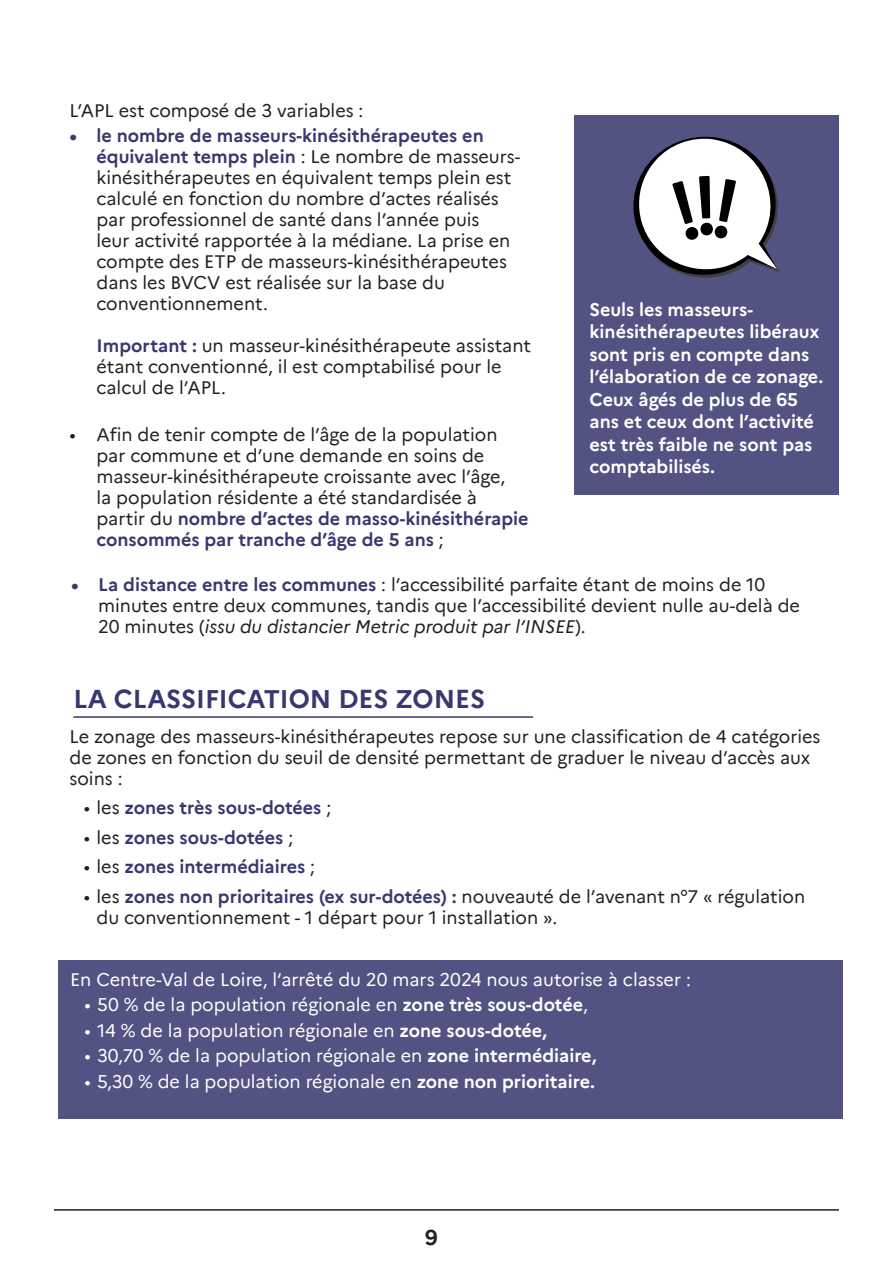
<style>
.page{position:relative;width:893px;height:1263px;background:#fff}
.page>*{position:absolute;margin:0;border:0;box-sizing:border-box;transform-origin:0 0}
.t1{font:700 25.5px "Marianne";color:#383870}
.t2{font:700 21px "Marianne";color:#231f20}
.t3{font:18px/21px "Marianne";color:#231f20}
.t4{font:18px "Marianne";color:#fff}
.t5{font:700 18px/22.5px "Marianne";color:#fff}
.t6{font:700 18px "Marianne";letter-spacing:-.005em;color:#383870}
.s1{font-weight:700;color:#383870}
.s2{font-style:italic}
.s3{font-weight:400;color:#231f20}
.s4{font-weight:700}
</style>
<div class="page">
<hr style="left:73px;top:716px;width:460px;height:2px;background:#383870">
<div style="left:574px;top:115px;width:265px;height:379px;background:#525283"></div>
<hr style="left:54px;top:1209px;width:785px;height:2px;background:#231f20">
<div style="left:58px;top:960px;width:784px;height:159px;background:#525283"></div>
<svg style="left:633px;top:136px;width:147px;height:142px"></svg>
<p class="t3" style="left:70px;top:99px;width:295px">L’APL est composé de 3 variables :</p>
<p class="t3" style="left:97px;top:124px;width:425px;text-indent:-27px"><span class="s1">• le nombre de masseurs-kinésithérapeutes en équivalent temps plein</span> : Le nombre de masseurs&shy;kinésithérapeutes en équivalent temps plein est calculé en fonction du nombre d’actes réalisés par professionnel de santé dans l’année puis<br>leur activité rapportée à la médiane. La prise en compte des ETP de masseurs-kinésithérapeutes dans les BVCV est réalisée sur la base du conventionnement.</p>
<p class="t3" style="left:97px;top:334px;width:436px"><span class="s1">Important :</span> un masseur-kinésithérapeute assistant étant conventionné, il est comptabilisé pour le calcul de l’APL.</p>
<p class="t3" style="left:97px;top:422px;width:434px;text-indent:-27px">• Afin de tenir compte de l’âge de la population par commune et d’une demande en soins de masseur-kinésithérapeute croissante avec l’âge,<br>la population résidente a été standardisée à partir du <span class="s1">nombre d’actes de masso-kinésithérapie consommés par tranche d’âge de 5 ans</span> ;</p>
<p class="t5" style="left:590px;top:296px;width:235px">Seuls les masseurs&shy;kinésithérapeutes libéraux sont pris en compte dans l’élaboration de ce zonage.<br>Ceux âgés de plus de 65 ans et ceux dont l’activité est très faible ne sont pas comptabilisés.</p>
<p class="t3" style="left:98px;top:572px;width:703px;text-indent:-27px"><span class="s1">• La distance entre les communes</span> : l’accessibilité parfaite étant de moins de 10 minutes entre deux communes, tandis que l’accessibilité devient nulle au-delà de<br>20 minutes (<span class="s2">issu du distancier Metric produit par l’INSEE</span>).</p>
<p class="t1" style="left:73px;top:679px;width:413px">LA CLASSIFICATION DES ZONES</p>
<p class="t3" style="left:70px;top:724px;width:753px">Le zonage des masseurs-kinésithérapeutes repose sur une classification de 4 catégories de zones en fonction du seuil de densité permettant de graduer le niveau d’accès aux soins :</p>
<p class="t6" style="left:84px;top:794px;width:249px"><span class="s3">• les</span> zones très sous-dotées <span class="s3">;</span></p>
<p class="t6" style="left:84px;top:823px;width:211px"><span class="s3">• les</span> zones sous-dotées <span class="s3">;</span></p>
<p class="t6" style="left:84px;top:853px;width:233px"><span class="s3">• les</span> zones intermédiaires <span class="s3">;</span></p>
<p class="t3" style="left:97px;top:884px;width:710px;text-indent:-13px">• les <span class="s1">zones non prioritaires (ex sur-dotées) :</span> nouveauté de l’avenant n°7 « régulation du conventionnement - 1 départ pour 1 installation ».</p>
<p class="t4" style="left:70px;top:965px;width:622px">En Centre-Val de Loire, l’arrêté du 20 mars 2024 nous autorise à classer :</p>
<p class="t4" style="left:85px;top:991px;width:505px">• 50 % de la population régionale en <span class="s4">zone très sous-dotée</span>,</p>
<p class="t4" style="left:85px;top:1016px;width:464px">• 14 % de la population régionale en <span class="s4">zone sous-dotée,</span></p>
<p class="t4" style="left:85px;top:1042px;width:513px">• 30,70 % de la population régionale en <span class="s4">zone intermédiaire,</span></p>
<p class="t4" style="left:85px;top:1067px;width:512px">• 5,30 % de la population régionale en <span class="s4">zone non prioritaire.</span></p>
<p class="t2" style="left:425px;top:1221px;width:14px">9</p>
</div>
